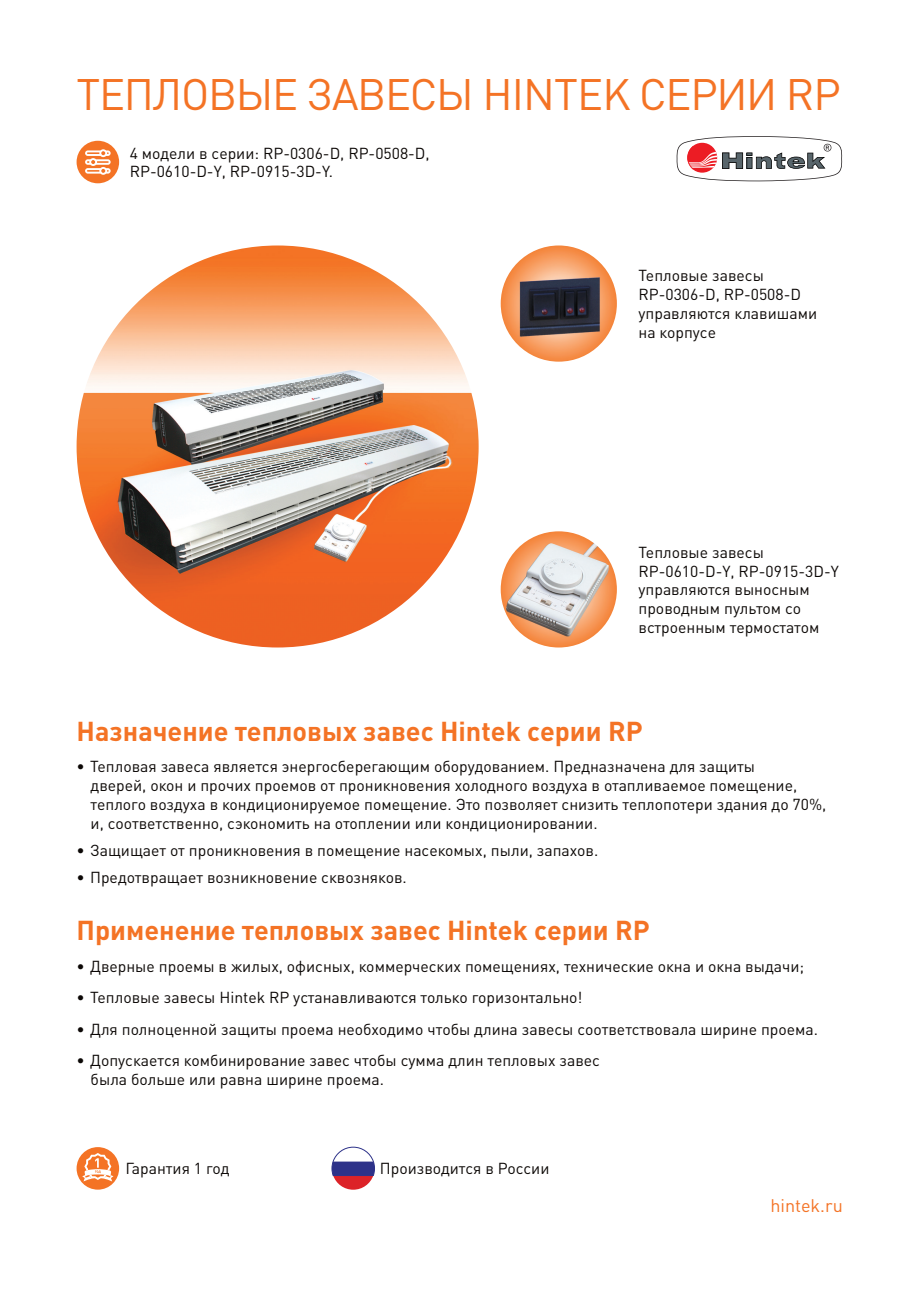
<style>
.page{position:relative;width:919px;height:1289px;background:#fff}
.page>*{position:absolute;margin:0;border:0;box-sizing:border-box;transform-origin:0 0}
.заг{font:43.5px "DIN Pro";letter-spacing:-.03em;color:#f47325}
.подзаг2{font:700 27px "DIN Pro";color:#f47325}
.с_маркерами__серии{font:18px "DIN Pro";color:#f47325}
.осн_серии{font:15.75px/18.8px "DIN Pro";color:#0c0806}
</style>
<div class="page">
<img style="left:77px;top:245px;width:401px;height:402px;border-radius:201px">
<img style="left:500px;top:245px;width:117px;height:116px;border-radius:58px">
<img style="left:500px;top:531px;width:117px;height:116px;border-radius:58px">
<div style="left:77px;top:1147px;width:42px;height:42px;background:#f47325;border-radius:50%"></div>
<svg style="left:82px;top:1152px;width:31px;height:29px"></svg>
<svg style="left:332px;top:1146px;width:43px;height:43px"></svg>
<div style="left:77px;top:141px;width:42px;height:42px;background:#f47325;border-radius:50%"></div>
<svg style="left:85px;top:149px;width:26px;height:26px"></svg>
<svg style="left:676px;top:136px;width:166px;height:45px"></svg>
<p class="заг" style="left:77px;top:65px;width:765px">ТЕПЛОВЫЕ ЗАВЕСЫ HINTEK СЕРИИ RP</p>
<p class="осн_серии" style="left:130px;top:143px;width:301px">4 модели в серии: RP-0306-D, RP-0508-D,<br>RP-0610-D-Y, RP-0915-3D-Y.</p>
<p class="осн_серии" style="left:638px;top:266px;width:180px">Тепловые завесы<br>RP-0306-D, RP-0508-D управляются клавишами на корпусе</p>
<p class="осн_серии" style="left:638px;top:542px;width:202px">Тепловые завесы<br>RP-0610-D-Y, RP-0915-3D-Y управляются выносным проводным пультом со встроенным термостатом</p>
<p class="подзаг2" style="left:77px;top:712px;width:567px">Назначение тепловых завес Hintek серии RP</p>
<p class="осн_серии" style="left:91px;top:756px;width:737px;text-indent:-14px">• Тепловая завеса является энергосберегающим оборудованием. Предназначена для защиты<br>дверей, окон и прочих проемов от проникновения холодного воздуха в отапливаемое помещение, теплого воздуха в кондиционируемое помещение. Это позволяет снизить теплопотери здания до 70%, и, соответственно, сэкономить на отоплении или кондиционировании.</p>
<p class="осн_серии" style="left:77px;top:840px;width:523px">• Защищает от проникновения в помещение насекомых, пыли, запахов.</p>
<p class="осн_серии" style="left:77px;top:867px;width:332px">• Предотвращает возникновение сквозняков.</p>
<p class="подзаг2" style="left:77px;top:912px;width:574px">Применение тепловых завес Hintek серии RP</p>
<p class="осн_серии" style="left:77px;top:955px;width:729px">• Дверные проемы в жилых, офисных, коммерческих помещениях, технические окна и окна выдачи;</p>
<p class="осн_серии" style="left:77px;top:987px;width:507px">• Тепловые завесы Hintek RP устанавливаются только горизонтально!</p>
<p class="осн_серии" style="left:77px;top:1018px;width:743px">• Для полноценной защиты проема необходимо чтобы длина завесы соответствовала ширине проема.</p>
<p class="осн_серии" style="left:91px;top:1050px;width:511px;text-indent:-14px">• Допускается комбинирование завес чтобы сумма длин тепловых завес была больше или равна ширине проема.</p>
<p class="осн_серии" style="left:125px;top:1158px;width:105px">Гарантия 1 год</p>
<p class="осн_серии" style="left:380px;top:1158px;width:171px">Производится в России</p>
<p class="с_маркерами__серии" style="left:770px;top:1193px;width:74px">hintek.ru</p>
</div>
